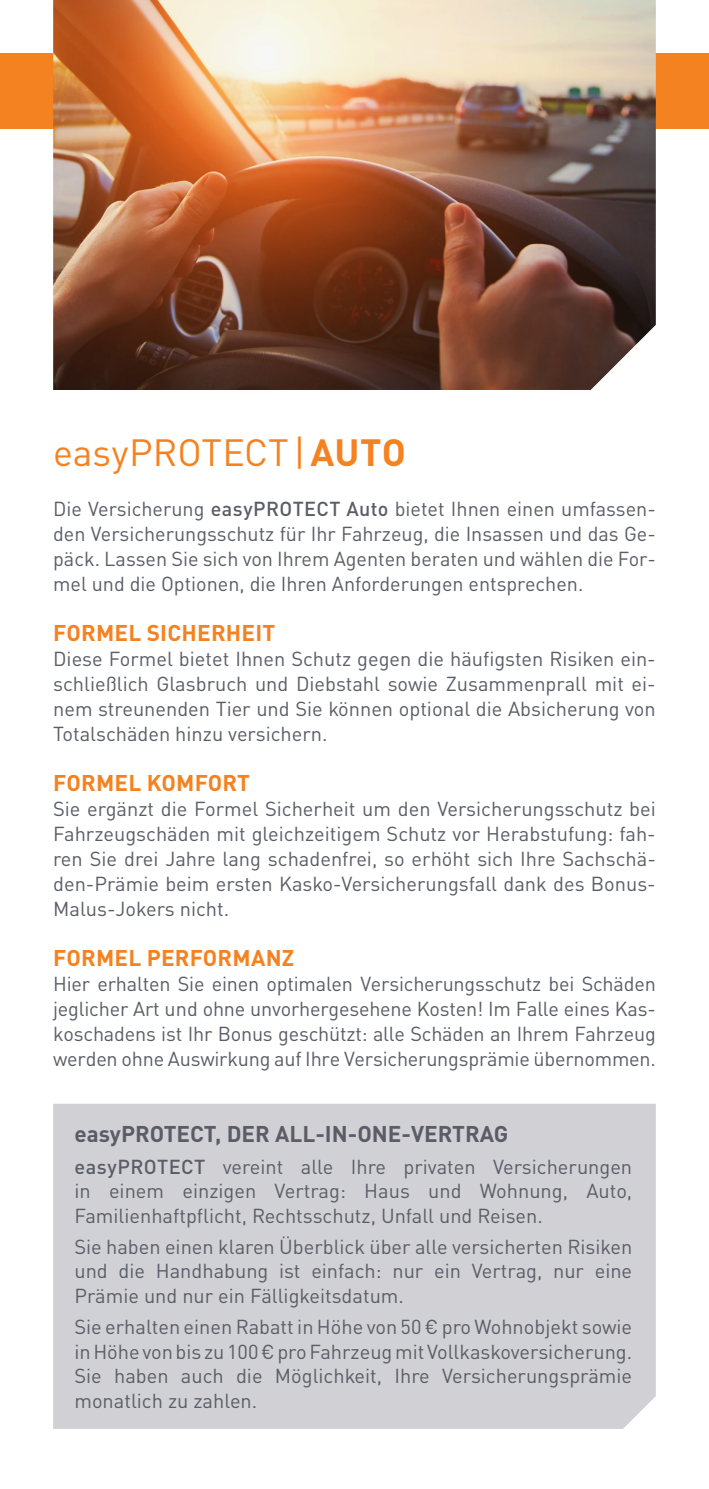
<style>
.page{position:relative;width:709px;height:1489px;background:#fff}
.page>*{position:absolute;margin:0;border:0;box-sizing:border-box;transform-origin:0 0}
.t1{font:37.5px "DIN Pro";color:#f58220}
.t2{font:700 22.5px "DIN Pro";letter-spacing:.01em;color:#f58220}
.t3{font:700 22.5px "DIN Pro";color:#5a5d67}
.t4{font:20px/25px "DIN Pro";color:#5a5d67;text-align:justify}
.s1{font-weight:700}
.s2{font-weight:500}
</style>
<div class="page">
<div style="left:0;top:53px;width:709px;height:75px;background:#f58220"></div>
<img style="left:53px;top:0;width:603px;height:390px">
<div style="left:53px;top:1103px;width:603px;height:325px;background:#d1d1d5"></div>
<h1 class="t1" style="left:53px;top:427px;width:354px">easyPROTECT|<span class="s1">AUTO</span></h1>
<p class="t4" style="left:53px;top:495px;width:604px">Die Versicherung <span class="s2">easyPROTECT Auto</span> bietet Ihnen einen umfassen&shy;den Versicherungsschutz für Ihr Fahrzeug, die Insassen und das Ge&shy;päck. Lassen Sie sich von Ihrem Agenten beraten und wählen die For&shy;mel und die Optionen, die Ihren Anforderungen entsprechen.</p>
<p class="t2" style="left:53px;top:617px;width:224px">FORMEL SICHERHEIT</p>
<p class="t4" style="left:53px;top:645px;width:604px">Diese Formel bietet Ihnen Schutz gegen die häufigsten Risiken ein&shy;schließlich Glasbruch und Diebstahl sowie Zusammenprall mit ei&shy;nem streunenden Tier und Sie können optional die Absicherung von Totalschäden hinzu versichern.</p>
<p class="t2" style="left:53px;top:767px;width:198px">FORMEL KOMFORT</p>
<p class="t4" style="left:53px;top:795px;width:604px">Sie ergänzt die Formel Sicherheit um den Versicherungsschutz bei Fahrzeugschäden mit gleichzeitigem Schutz vor Herabstufung: fah&shy;ren Sie drei Jahre lang schadenfrei, so erhöht sich Ihre Sachschä&shy;den-Prämie beim ersten Kasko-Versicherungsfall dank des Bonus-Malus-Jokers nicht.</p>
<p class="t2" style="left:53px;top:942px;width:242px">FORMEL PERFORMANZ</p>
<p class="t4" style="left:53px;top:970px;width:604px">Hier erhalten Sie einen optimalen Versicherungsschutz bei Schäden jeglicher Art und ohne unvorhergesehene Kosten! Im Falle eines Kas&shy;koschadens ist Ihr Bonus geschützt: alle Schäden an Ihrem Fahrzeug werden ohne Auswirkung auf Ihre Versicherungsprämie übernommen.</p>
<p class="t3" style="left:74px;top:1118px;width:435px">easyPROTECT, DER ALL-IN-ONE-VERTRAG</p>
<p class="t4" style="left:74px;top:1153px;width:559px"><span class="s2">easyPROTECT</span> vereint alle Ihre privaten Versicherungen in einem einzigen Vertrag: Haus und Wohnung, Auto, Familienhaftpflicht, Rechtsschutz, Unfall und Reisen.</p>
<p class="t4" style="left:74px;top:1233px;width:559px">Sie haben einen klaren Überblick über alle versicherten Risiken und die Handhabung ist einfach: nur ein Vertrag, nur eine Prämie und nur ein Fälligkeitsdatum.</p>
<p class="t4" style="left:74px;top:1313px;width:559px">Sie erhalten einen Rabatt in Höhe von 50 € pro Wohnobjekt sowie in Höhe von bis zu 100 € pro Fahrzeug mit Vollkaskoversicherung.<br>Sie haben auch die Möglichkeit, Ihre Versicherungsprämie monatlich zu zahlen.</p>
</div>
